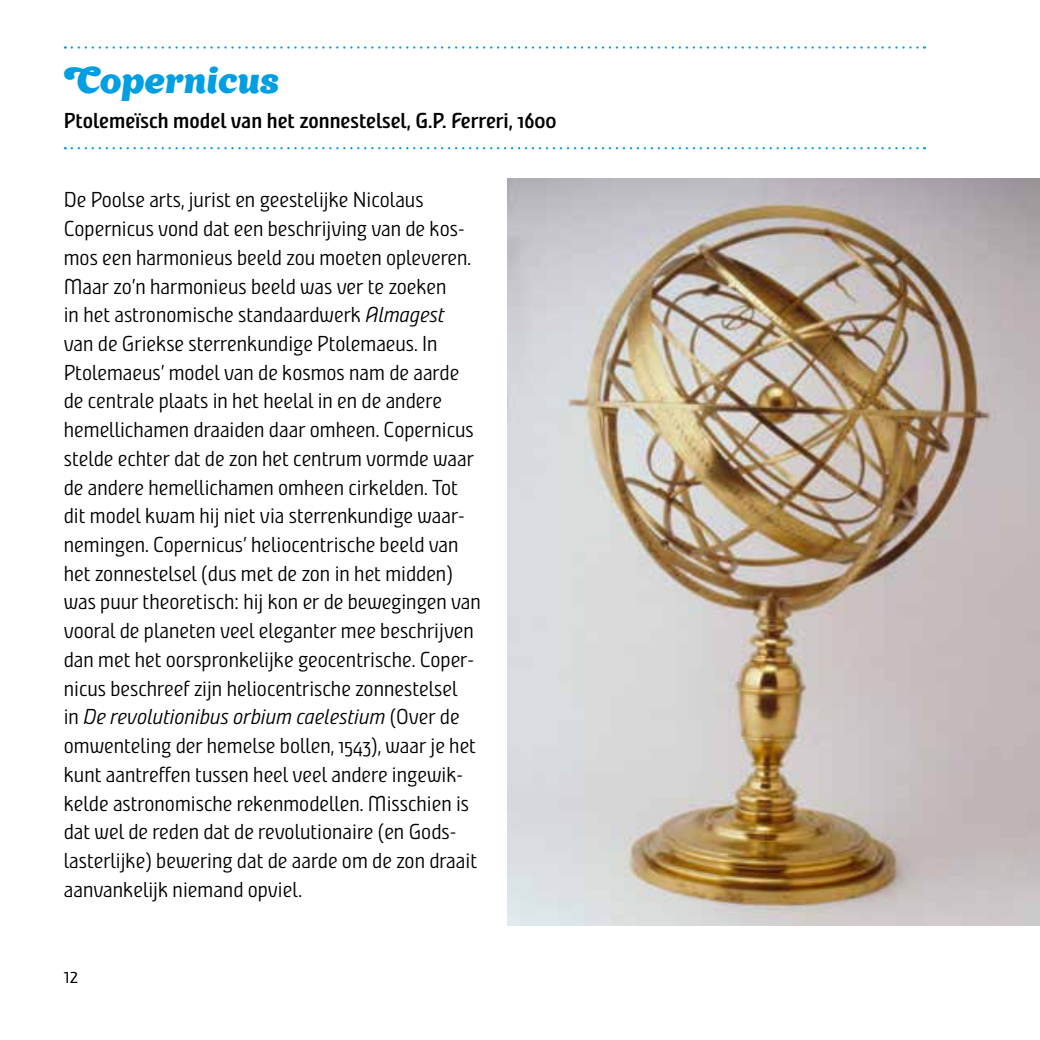
<style>
.page{position:relative;width:1040px;height:1040px;background:#fff}
.page>*{position:absolute;margin:0;border:0;box-sizing:border-box;transform-origin:0 0}
.t1{font:36px "Appetite New";color:#009ee3}
.t2{font:300 22.5px/28.8px "Nordic Narrow Pro";color:#000}
.t3{font:22.5px "Nordic Narrow Pro Sem Bd";color:#000}
.s1{font-style:italic}
</style>
<div class="page">
<svg style="left:72px;top:46px;width:853px;height:3px"></svg>
<svg style="left:72px;top:147px;width:853px;height:2px"></svg>
<img style="left:508px;top:179px;width:532px;height:746px">
<h1 class="t1" style="left:64px;top:54px;width:217px">Copernicus</h1>
<p class="t3" style="left:64px;top:108px;width:494px">Ptolemeïsch model van het zonnestelsel, G.P. Ferreri, 1600</p>
<p class="t2" style="left:64px;top:185px;width:419px">De Poolse arts, jurist en geestelijke Nicolaus Copernicus vond dat een beschrijving van de kos&shy;mos een harmonieus beeld zou moeten opleveren.<br>Maar zo’n harmonieus beeld was ver te zoeken<br>in het astronomische standaardwerk <span class="s1">Almagest<br></span>van de Griekse sterrenkundige Ptolemaeus. In Ptolemaeus’ model van de kosmos nam de aarde de centrale plaats in het heelal in en de andere hemellichamen draaiden daar omheen. Copernicus stelde echter dat de zon het centrum vormde waar de andere hemellichamen omheen cirkelden. Tot dit model kwam hij niet via sterrenkundige waar&shy;nemingen. Copernicus’ heliocentrische beeld van het zonnestelsel (dus met de zon in het midden) was puur theoretisch: hij kon er de bewegingen van vooral de planeten veel eleganter mee beschrijven dan met het oorspronkelijke geocentrische. Coper&shy;nicus beschreef zijn heliocentrische zonnestelsel<br>in <span class="s1">De revolutionibus orbium caelestium</span> (Over de omwenteling der hemelse bollen, 1543), waar je het kunt aantreffen tussen heel veel andere ingewik&shy;kelde astronomische rekenmodellen. Misschien is dat wel de reden dat de revolutionaire (en Gods&shy;lasterlijke) bewering dat de aarde om de zon draait aanvankelijk niemand opviel.</p>
<p class="t2" style="left:64px;top:961px;width:16px">12</p>
</div>
